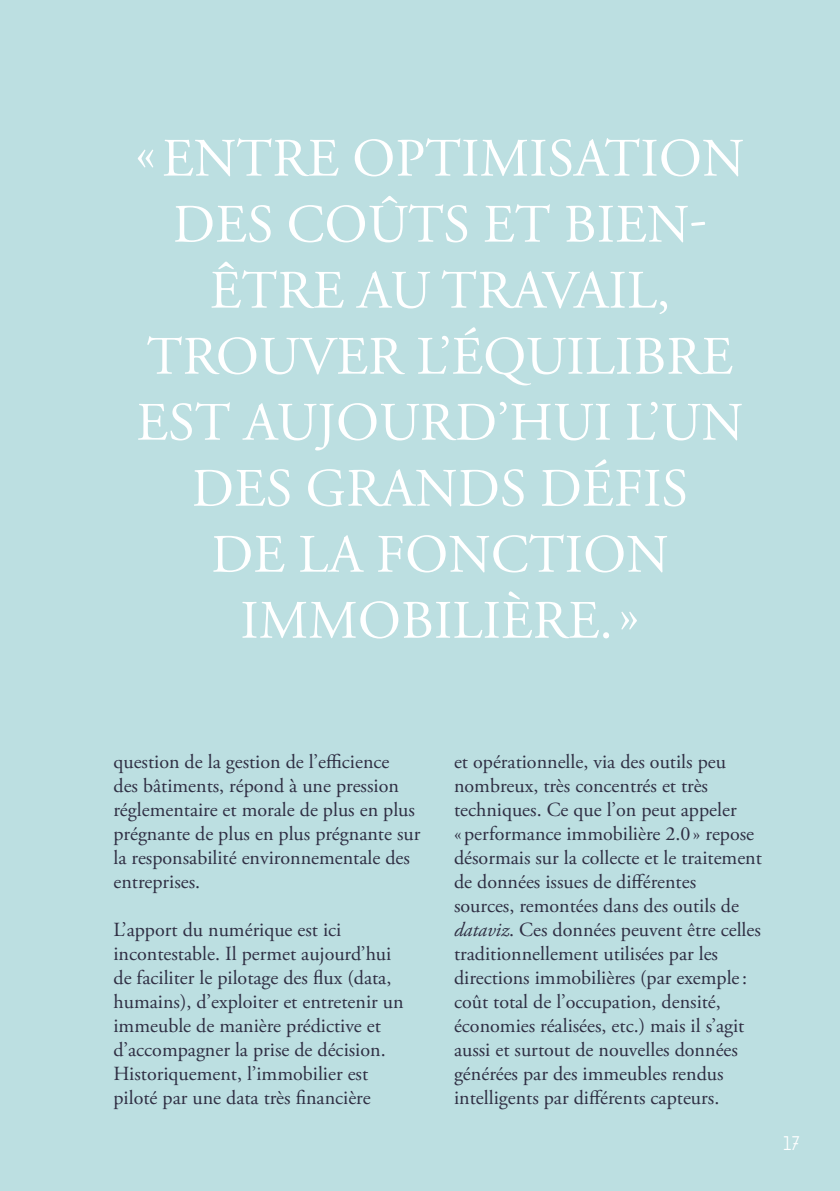
<style>
.page{position:relative;width:840px;height:1191px;background:#fff}
.page>*{position:absolute;margin:0;border:0;box-sizing:border-box;transform-origin:0 0}
.t1{font:54px/66px "Adobe Garamond Pro";letter-spacing:.005em;color:#fff;text-align:center}
.t2{font:20px/24px "Adobe Garamond Pro";color:#2f2e43}
.t3{font:16px "Nikoleta";color:#fff}
.s1{font-style:italic}
</style>
<div class="page">
<div style="left:0;top:0;width:839px;height:1191px;background:#bcdfe1"></div>
<h1 class="t1" style="left:135px;top:127px;width:610px">«ENTRE OPTIMISATION<br>DES COÛTS ET BIEN-<br>ÊTRE AU TRAVAIL,<br>TROUVER L’ÉQUILIBRE<br>EST AUJOURD’HUI L’UN<br>DES GRANDS DÉFIS<br>DE LA FONCTION<br>IMMOBILIÈRE.»</h1>
<p class="t2" style="left:113px;top:750px;width:308px">question de la gestion de l’efficience<br>des bâtiments, répond à une pression réglementaire et morale de plus en plus prégnante de plus en plus prégnante sur la responsabilité environnementale des entreprises.</p>
<p class="t2" style="left:113px;top:918px;width:291px">L’apport du numérique est ici incontestable. Il permet aujourd’hui de faciliter le pilotage des flux (data, humains), d’exploiter et entretenir un immeuble de manière prédictive et d’accompagner la prise de décision.<br>Historiquement, l’immobilier est piloté par une data très financière</p>
<p class="t2" style="left:454px;top:750px;width:309px">et opérationnelle, via des outils peu nombreux, très concentrés et très techniques. Ce que l’on peut appeler «performance immobilière 2.0 » repose désormais sur la collecte et le traitement de données issues de différentes<br>sources, remontées dans des outils de <span class="s1">dataviz</span>. Ces données peuvent être celles traditionnellement utilisées par les directions immobilières (par exemple: coût total de l’occupation, densité, économies réalisées, etc.) mais il s’agit aussi et surtout de nouvelles données générées par des immeubles rendus intelligents par différents capteurs.</p>
<p class="t3" style="left:783px;top:1130px;width:18px">17</p>
</div>
